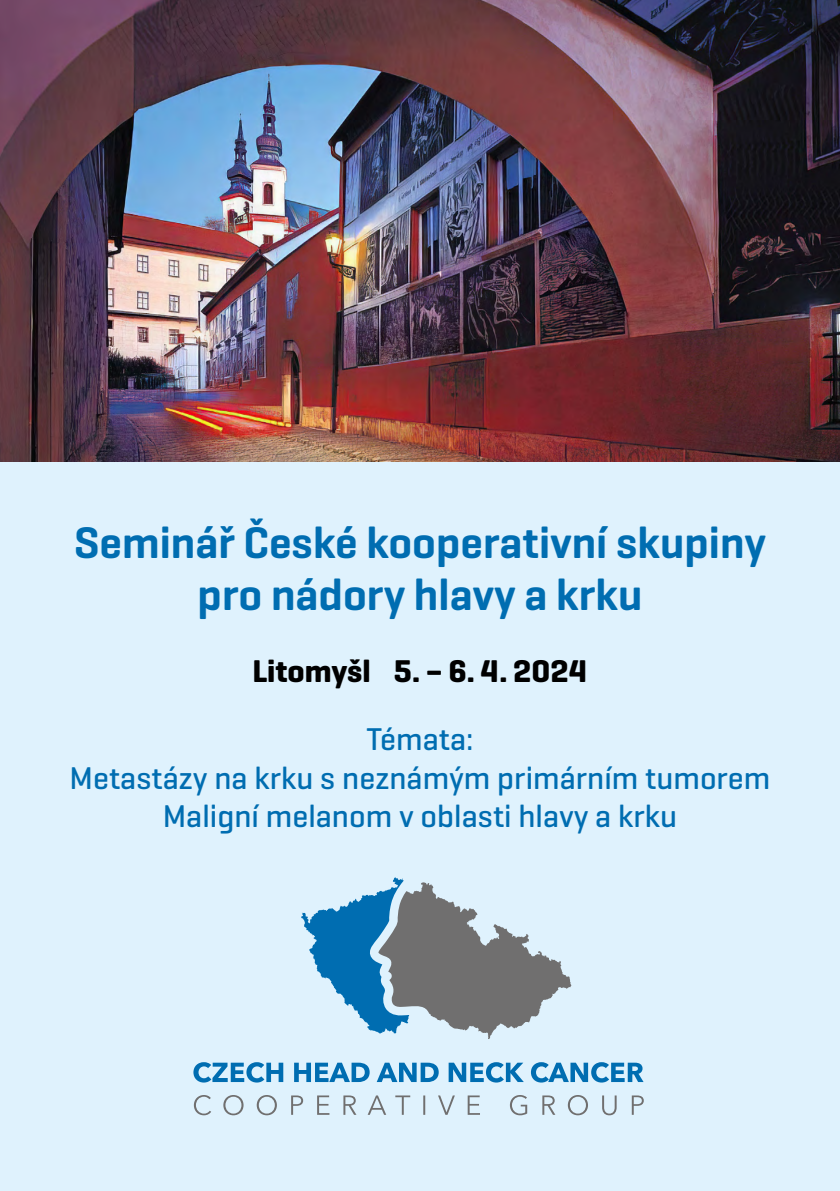
<style>
.page{position:relative;width:840px;height:1191px;background:#fff}
.page>*{position:absolute;margin:0;border:0;box-sizing:border-box;transform-origin:0 0}
.t1{font:600 45px/52.8px "Geogrotesque Cyr";color:#006db1;text-align:center}
.t2{font:500 32px/38.4px "Geogrotesque Cyr";color:#006db1;text-align:center}
.t3{font:700 32px "Geogrotesque Cyr";color:#000}
</style>
<div class="page">
<div style="left:0;top:454px;width:839px;height:737px;background:#dff2fd"></div>
<img style="left:0;top:0;width:839px;height:461px">
<svg style="left:301px;top:877px;width:270px;height:162px"></svg>
<svg style="left:194px;top:1095px;width:449px;height:20px"></svg>
<svg style="left:193px;top:1062px;width:450px;height:20px"></svg>
<h1 class="t1" style="left:74px;top:515px;width:693px">Seminář České kooperativní skupiny pro nádory hlavy a krku</h1>
<p class="t3" style="left:252px;top:651px;width:336px">Litomyšl 5. – 6. 4. 2024</p>
<p class="t2" style="left:70px;top:719px;width:701px">Témata:<br>Metastázy na krku s neznámým primárním tumorem<br>Maligní melanom v oblasti hlavy a krku</p>
</div>
